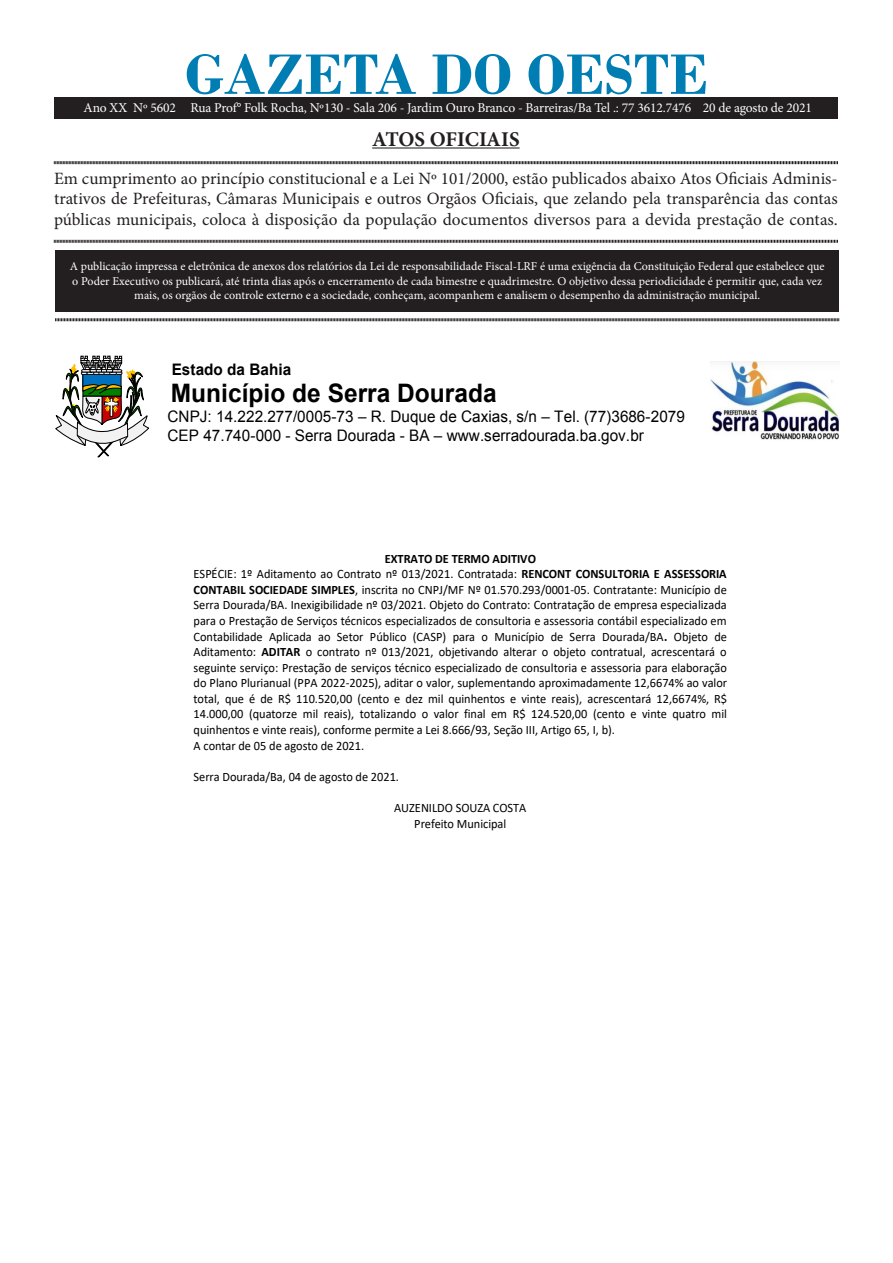
<style>
.page{position:relative;width:893px;height:1263px;background:#fff}
.page>*{position:absolute;margin:0;border:0;box-sizing:border-box;transform-origin:0 0}
.t1{font:700 60px "Bodoni";color:#007eb4}
.t2{font:700 25.5px "Arial";color:#000;scale:.96 1}
.t3{font:700 21px "Minion Pro";letter-spacing:-.005em;color:#231f20}
.t4{font:17.25px/20.7px "Minion Pro";color:#231f20;text-align:justify}
.t5{font:15.9px/18.5px "Arial";color:#000;scale:.96 1}
.t6{font:700 15.9px "Arial";color:#000;scale:.96 1}
.t7{font:13.5px "Minion Pro";letter-spacing:-.01em;color:#fff}
.t8{font:12.9px/15.6px "Calibri";letter-spacing:-.005em;color:#000;scale:.96 1}
.t9{font:12px/14.4px "Minion Pro";color:#fff;text-align:center}
.s1{font-weight:700}
</style>
<div class="page">
<div style="left:55px;top:250px;width:784px;height:61px;background:#231f20"></div>
<hr style="left:372px;top:147px;width:148px;height:2px;background:#231f20">
<svg style="left:54px;top:161px;width:784px;height:4px;background:#908e8e"></svg>
<svg style="left:54px;top:239px;width:784px;height:4px;background:#908e8e"></svg>
<svg style="left:55px;top:318px;width:784px;height:4px;background:#908e8e"></svg>
<div style="left:54px;top:98px;width:784px;height:20px;background:#231f20"></div>
<img style="left:710px;top:361px;width:129px;height:79px">
<svg style="left:55px;top:356px;width:94px;height:101px"></svg>
<p class="t1" style="left:185px;top:39px;width:525px">GAZETA DO OESTE</p>
<p class="t3" style="left:372px;top:124px;width:149px">ATOS OFICIAIS</p>
<p class="t4" style="left:54px;top:168px;width:785px">Em cumprimento ao princípio constitucional e a Lei Nº 101/2000, estão publicados abaixo Atos Oficiais Adminis&shy;trativos de Prefeituras, Câmaras Municipais e outros Orgãos Oficiais, que zelando pela transparência das contas públicas municipais, coloca à disposição da população documentos diversos para a devida prestação de contas.</p>
<p class="t9" style="left:70px;top:259px;width:756px">A publicação impressa e eletrônica de anexos dos relatórios da Lei de responsabilidade Fiscal-LRF é uma exigência da Constituição Federal que estabelece que o Poder Executivo os publicará, até trinta dias após o encerramento de cada bimestre e quadrimestre. O objetivo dessa periodicidade é permitir que, cada vez mais, os orgãos de controle externo e a sociedade, conheçam, acompanhem e analisem o desempenho da administração municipal.</p>
<p class="t7" style="left:84px;top:98px;width:730px">Ano XX Nº 5602 Rua Prof° Folk Rocha, Nº130 - Sala 206 - Jardim Ouro Branco - Barreiras/Ba Tel .: 77 3612.7476 20 de agosto de 2021</p>
<p class="t6" style="left:172px;top:358px;width:126px">Estado da Bahia</p>
<p class="t2" style="left:171px;top:376px;width:341px">Município de Serra Dourada</p>
<p class="t5" style="left:168px;top:408px;width:540px">CNPJ: 14.222.277/0005-73 – R. Duque de Caxias, s/n – Tel. (77)3686-2079<br>CEP 47.740-000 - Serra Dourada - BA – www.serradourada.ba.gov.br</p>
<p class="t8" style="left:194px;top:550px;width:557px;text-indent:191px"><span class="s1">EXTRATO DE TERMO ADITIVO<br></span>ESPÉCIE: 1º Aditamento ao Contrato nº 013/2021. Contratada: <span class="s1">RENCONT CONSULTORIA E ASSESSORIA CONTABIL SOCIEDADE SIMPLES</span>, inscrita no CNPJ/MF Nº 01.570.293/0001-05. Contratante: Município de Serra Dourada/BA. Inexigibilidade nº 03/2021. Objeto do Contrato: Contratação de empresa especializada para o Prestação de Serviços técnicos especializados de consultoria e assessoria contábil especializado em Contabilidade Aplicada ao Setor Público (CASP) para o Município de Serra Dourada/BA<span class="s1">.</span> Objeto de Aditamento: <span class="s1">ADITAR</span> o contrato nº 013/2021, objetivando alterar o objeto contratual, acrescentará o seguinte serviço: Prestação de serviços técnico especializado de consultoria e assessoria para elaboração do Plano Plurianual (PPA 2022-2025), aditar o valor, suplementando aproximadamente 12,6674% ao valor total, que é de R$ 110.520,00 (cento e dez mil quinhentos e vinte reais), acrescentará 12,6674%, R$ 14.000,00 (quatorze mil reais), totalizando o valor final em R$ 124.520,00 (cento e vinte quatro mil quinhentos e vinte reais), conforme permite a Lei 8.666/93, Seção III, Artigo 65, I, b).<br>A contar de 05 de agosto de 2021.</p>
<p class="t8" style="left:194px;top:768px;width:216px">Serra Dourada/Ba, 04 de agosto de 2021.</p>
<p class="t8" style="left:394px;top:799px;width:139px;text-align:center">AUZENILDO SOUZA COSTA<br>Prefeito Municipal</p>
</div>
